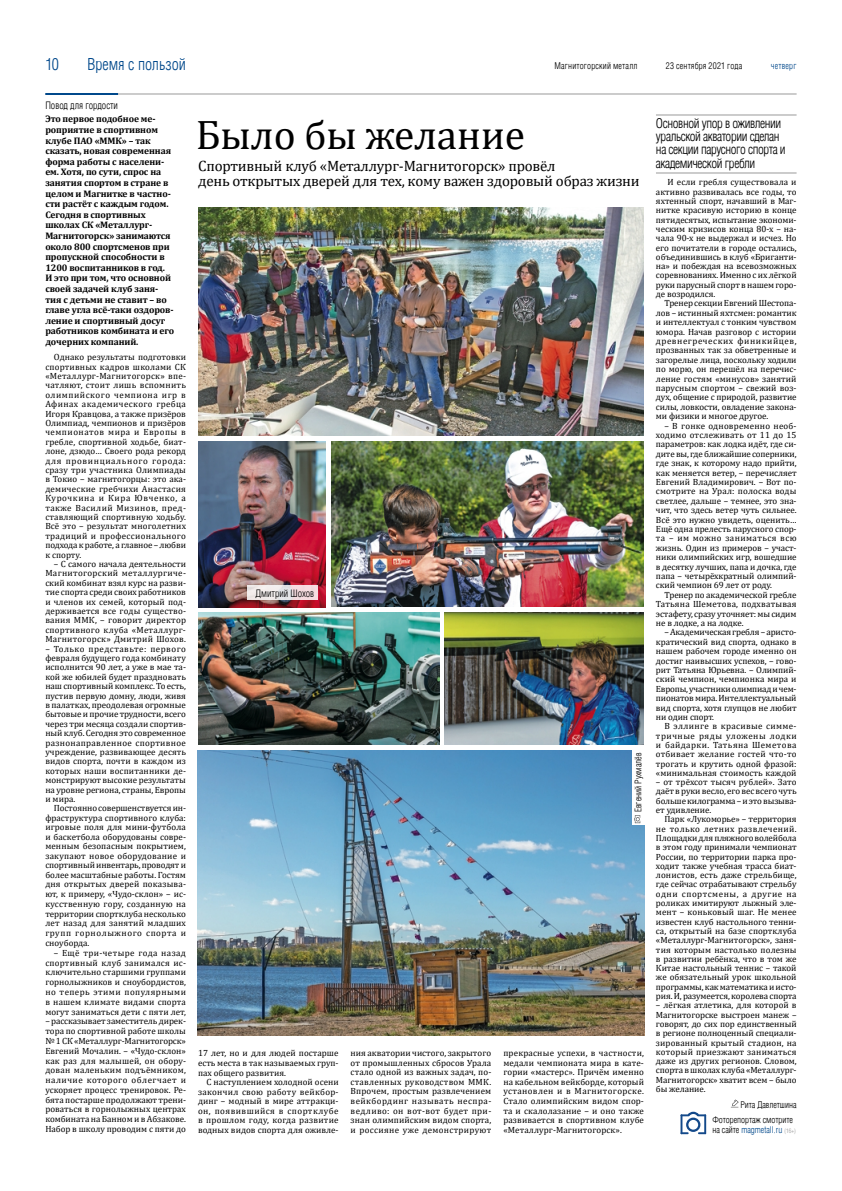
<style>
.page{position:relative;width:842px;height:1191px;background:#fff}
.page>*{position:absolute;margin:0;border:0;box-sizing:border-box;transform-origin:0 0}
.t1{font:41.5px "Cambria";letter-spacing:-.01em;color:#000}
.t2{font:300 condensed 16px "AG Letterica";color:#00488b}
.t3{font:15px/15px "Cambria";letter-spacing:-.015em;color:#000}
.t4{font:300 condensed 13px/13.3px "AG Letterica";letter-spacing:-.03em;color:#000}
.t5{font:300 condensed 10px "AG Letterica";color:#000}
.t6{font:700 9.5px/10.6px "Cambria";letter-spacing:-.01em;color:#000}
.t7{font:9px/9.4px "Cambria";letter-spacing:-.005em;color:#000;text-align:justify}
.t8{font:300 condensed 9px/10px "AG Letterica";color:#000}
.t9{font:300 condensed 9px "AG Letterica";letter-spacing:.02em;color:#000}
.t10{font:300 condensed 9px "AG Letterica";letter-spacing:.02em;color:#00488b}
.s1{color:#00488b}
.s2{font-size:6px;color:#999}
</style>
<div class="page">
<hr style="left:45px;top:94px;width:752px;height:1px;background:#999">
<hr style="left:45px;top:93px;width:73px;height:2px;background:#00488b">
<hr style="left:656px;top:115px;width:141px;height:1px;background:#999">
<hr style="left:656px;top:173px;width:141px;height:1px;background:#999">
<svg style="left:731px;top:1100px;width:7px;height:7px"></svg>
<img style="left:198px;top:207px;width:446px;height:229px">
<img style="left:331px;top:441px;width:312px;height:165px">
<img style="left:198px;top:750px;width:446px;height:286px">
<img style="left:198px;top:612px;width:241px;height:132px">
<img style="left:444px;top:612px;width:199px;height:132px">
<img style="left:198px;top:441px;width:128px;height:166px">
<svg style="left:680px;top:1112px;width:24px;height:22px"></svg>
<hr style="left:704px;top:1114px;width:2px;height:20px;background:#13498a">
<svg style="left:247px;top:586px;width:71px;height:14px"></svg>
<div style="left:632px;top:749px;width:13px;height:76px;background:#fff"></div>
<svg style="left:634px;top:815px;width:7px;height:9px"></svg>
<h2 class="t2" style="left:45px;top:55px;width:15px">10</h2>
<h2 class="t2" style="left:87px;top:55px;width:100px">Время с пользой</h2>
<p class="t9" style="left:554px;top:61px;width:84px">Магнитогорский металл</p>
<p class="t9" style="left:666px;top:61px;width:78px">23 сентября 2021 года</p>
<p class="t10" style="left:771px;top:61px;width:27px">четверг</p>
<p class="t5" style="left:45px;top:100px;width:74px">Повод для гордости</p>
<p class="t6" style="left:45px;top:113px;width:114px;line-height:11px">Это первое подобное ме&shy;роприятие в спортивном клубе ПАО «ММК» – так</p>
<p class="t6" style="left:45px;top:145px;width:127px;line-height:11px">сказать, новая современная форма работы с населени-</p>
<p class="t6" style="left:45px;top:166px;width:130px">ем. Хотя, по сути, спрос на занятия спортом в стране в целом и Магнитке в частно&shy;сти растёт с каждым годом.<br>Сегодня в спортивных школах СК «Металлург-<br>Магнитогорск» занимаются около 800 спортсменов при пропускной способности в<br>1200 воспитанников в год.<br>И это при том, что основной своей задачей клуб заня&shy;тия с детьми не ставит – во главе угла всё-таки оздоров&shy;ление и спортивный досуг работников комбината и его дочерних компаний.</p>
<p class="t7" style="left:45px;top:352px;width:142px;text-indent:9px">Однако результаты подготовки спортивных кадров школами СК «Металлург-Магнитогорск» впе&shy;чатляют, стоит лишь вспомнить олимпийского чемпиона игр в Афинах академического гребца Игоря Кравцова, а также призёров Олимпиад, чемпионов и призёров чемпионатов мира и Европы в гребле, спортивной ходьбе, биат&shy;лоне, дзюдо… Своего рода рекорд для провинциального города: сразу три участника Олимпиады в Токио – магнитогорцы: это ака&shy;демические гребчихи Анастасия Курочкина и Кира Ювченко, а также Василий Мизинов, пред&shy;ставляющий спортивную ходьбу.<br>Всё это – результат многолетних традиций и профессионального подхода к работе, а главное – любви к спорту.</p>
<p class="t7" style="left:45px;top:559px;width:142px;text-indent:9px">– С самого начала деятельности Магнитогорский металлургиче&shy;ский комбинат взял курс на разви&shy;тие спорта среди своих работников и членов их семей, который под&shy;держивается все годы существо&shy;вания ММК, – говорит директор спортивного клуба «Металлург-Магнитогорск» Дмитрий Шохов.</p>
<p class="t7" style="left:45px;top:644px;width:142px">– Только представьте: первого февраля будущего года комбинату исполнится 90 лет, а уже в мае та&shy;кой же юбилей будет праздновать наш спортивный комплекс. То есть, пустив первую домну, люди, живя в палатках, преодолевая огромные бытовые и прочие трудности, всего через три месяца создали спортив&shy;ный клуб. Сегодня это современное разнонаправленное спортивное учреждение, развивающее десять видов спорта, почти в каждом из которых наши воспитанники де&shy;монстрируют высокие результаты на уровне региона, страны, Европы и мира.</p>
<p class="t7" style="left:45px;top:803px;width:142px;text-indent:9px">Постоянно совершенствуется ин&shy;фраструктура спортивного клуба: игровые поля для мини-футбола и баскетбола оборудованы совре&shy;менным безопасным покрытием, закупают новое оборудование и спортивный инвентарь, проводят и более масштабные работы. Гостям дня открытых дверей показыва&shy;ют, к примеру, «Чудо-склон» – ис&shy;кусственную гору, созданную на территории спортклуба несколько лет назад для занятий младших групп горнолыжного спорта и сноуборда.</p>
<p class="t7" style="left:45px;top:948px;width:142px;line-height:9.8px;text-indent:9px">– Ещё три-четыре года назад спортивный клуб занимался ис&shy;ключительно старшими группами горнолыжников и сноубордистов, но теперь этими популярными в нашем климате видами спорта могут заниматься дети с пяти лет,</p>
<p class="t7" style="left:45px;top:1016px;width:142px;line-height:9.8px">– рассказывает заместитель дирек&shy;тора по спортивной работе школы № 1 СК «Металлург-Магнитогорск» Евгений Мочалин. – «Чудо-склон» как раз для малышей, он обору&shy;дован маленьким подъёмником, наличие которого облегчает и ускоряет процесс тренировок. Ре&shy;бята постарше продолжают трени&shy;роваться в горнолыжных центрах комбината на Банном и в Абзакове.<br>Набор в школу проводим с пяти до</p>
<h3 class="t4" style="left:656px;top:116px;width:131px">Основной упор в оживлении уральской акватории сделан на секции парусного спорта и академической гребли</h3>
<p class="t7" style="left:656px;top:177px;width:142px;text-indent:12px">И если гребля существовала и активно развивалась все годы, то яхтенный спорт, начавший в Маг&shy;нитке красивую историю в конце пятидесятых, испытание экономи&shy;ческим кризисов конца 80-х – на&shy;чала 90-х не выдержал и исчез. Но его почитатели в городе остались, объединившись в клуб «Бриганти&shy;на» и побеждая на всевозможных соревнованиях. Именно с их лёгкой руки парусный спорт в нашем горо&shy;де возродился.</p>
<p class="t7" style="left:656px;top:298px;width:142px;text-indent:8px">Тренер секции Евгений Шестопа&shy;лов – истинный яхтсмен: романтик и интеллектуал с тонким чувством юмора. Начав разговор с истории древнегреческих финикийцев, прозванных так за обветренные и загорелые лица, поскольку ходили по морю, он перешёл на перечис&shy;ление гостям «минусов» занятий парусным спортом – свежий воз&shy;дух, общение с природой, развитие силы, ловкости, овладение закона&shy;ми физики и многое другое.</p>
<p class="t7" style="left:656px;top:421px;width:142px;text-indent:8px">– В гонке одновременно необ&shy;ходимо отслеживать от 11 до 15 параметров: как лодка идёт, где си&shy;дите вы, где ближайшие соперники, где знак, к которому надо прийти, как меняется ветер, – перечисляет Евгений Владимирович. – Вот по&shy;смотрите на Урал: полоска воды светлее, дальше – темнее, это зна&shy;чит, что здесь ветер чуть сильнее.<br>Всё это нужно увидеть, оценить… Ещё одна прелесть парусного спор&shy;та – им можно заниматься всю жизнь. Один из примеров – участ&shy;ники олимпийских игр, вошедшие в десятку лучших, папа и дочка, где папа – четырёхкратный олимпий&shy;ский чемпион 69 лет от роду.</p>
<p class="t7" style="left:656px;top:590px;width:142px;text-indent:8px">Тренер по академической гребле Татьяна Шеметова, подхватывая эстафету, сразу уточняет: мы сидим не в лодке, а на лодке.</p>
<p class="t7" style="left:656px;top:627px;width:142px;text-indent:8px">– Академическая гребля – аристо&shy;кратический вид спорта, однако в нашем рабочем городе именно он достиг наивысших успехов, – гово&shy;рит Татьяна Юрьевна. – Олимпий&shy;ский чемпион, чемпионка мира и Европы, участники олимпиад и чем&shy;пионатов мира. Интеллектуальный вид спорта, хотя глупцов не любит ни один спорт.</p>
<p class="t7" style="left:656px;top:722px;width:142px;text-indent:8px">В эллинге в красивые симме&shy;тричные ряды уложены лодки и байдарки. Татьяна Шеметова отбивает желание гостей что-то трогать и крутить одной фразой: «минимальная стоимость каждой</p>
<p class="t7" style="left:656px;top:777px;width:142px">– от трёхсот тысяч рублей». Зато даёт в руки весло, его вес всего чуть больше килограмма – и это вызыва&shy;ет удивление.</p>
<p class="t7" style="left:656px;top:815px;width:142px;text-indent:8px">Парк «Лукоморье» – территория не только летних развлечений.<br>Площадки для пляжного волейбола в этом году принимали чемпионат России, по территории парка про&shy;ходит также учебная трасса биат&shy;лонистов, есть даже стрельбище, где сейчас отрабатывают стрельбу одни спортсмены, а другие на роликах имитируют лыжный эле&shy;мент – коньковый шаг. Не менее известен клуб настольного тенни&shy;са, открытый на базе спортклуба «Металлург-Магнитогорск», заня&shy;тия которым настолько полезны в развитии ребёнка, что в том же Китае настольный теннис – такой же обязательный урок школьной программы, как математика и исто&shy;рия. И, разумеется, королева спорта</p>
<p class="t7" style="left:656px;top:1001px;width:142px">– лёгкая атлетика, для которой в Магнитогорске выстроен манеж – говорят, до сих пор единственный в регионе полноценный специали&shy;зированный крытый стадион, на который приезжают заниматься даже из других регионов. Словом, спорта в школах клуба «Металлург-Магнитогорск» хватит всем – было бы желание.</p>
<p class="t8" style="left:740px;top:1099px;width:58px">Рита Давлетшина</p>
<h1 class="t1" style="left:196px;top:110px;width:331px">Было бы желание</h1>
<h3 class="t3" style="left:198px;top:158px;width:443px">Спортивный клуб «Металлург-Магнитогорск» провёл<br>день открытых дверей для тех, кому важен здоровый образ жизни</h3>
<p class="t5" style="left:256px;top:587px;width:60px">Дмитрий Шохов</p>
<p class="t8" style="left:633px;top:812px;width:61px;rotate:-90deg">Евгений Рухмалёв</p>
<p class="t7" style="left:198px;top:1048px;width:142px;line-height:9.7px">17 лет, но и для людей постарше есть места в так называемых груп&shy;пах общего развития.</p>
<p class="t7" style="left:198px;top:1077px;width:142px;text-indent:8px">С наступлением холодной осени закончил свою работу вейкбор&shy;динг – модный в мире аттракци&shy;он, появившийся в спортклубе в прошлом году, когда развитие водных видов спорта для оживле-</p>
<p class="t7" style="left:351px;top:1048px;width:142px">ния акватории чистого, закрытого от промышленных сбросов Урала стало одной из важных задач, по&shy;ставленных руководством ММК.<br>Впрочем, простым развлечением вейкбординг называть неспра&shy;ведливо: он вот-вот будет при&shy;знан олимпийским видом спорта, и россияне уже демонстрируют</p>
<p class="t7" style="left:503px;top:1048px;width:142px">прекрасные успехи, в частности, медали чемпионата мира в кате&shy;гории «мастерс». Причём именно на кабельном вейкборде, который установлен и в Магнитогорске.<br>Стало олимпийским видом спор&shy;та и скалолазание – и оно также развивается в спортивном клубе «Металлург-Магнитогорск».</p>
<p class="t8" style="left:712px;top:1114px;width:85px">Фоторепортаж смотрите на сайте <span class="s1">magmetall.ru</span> <span class="s2">(16+)</span></p>
</div>
